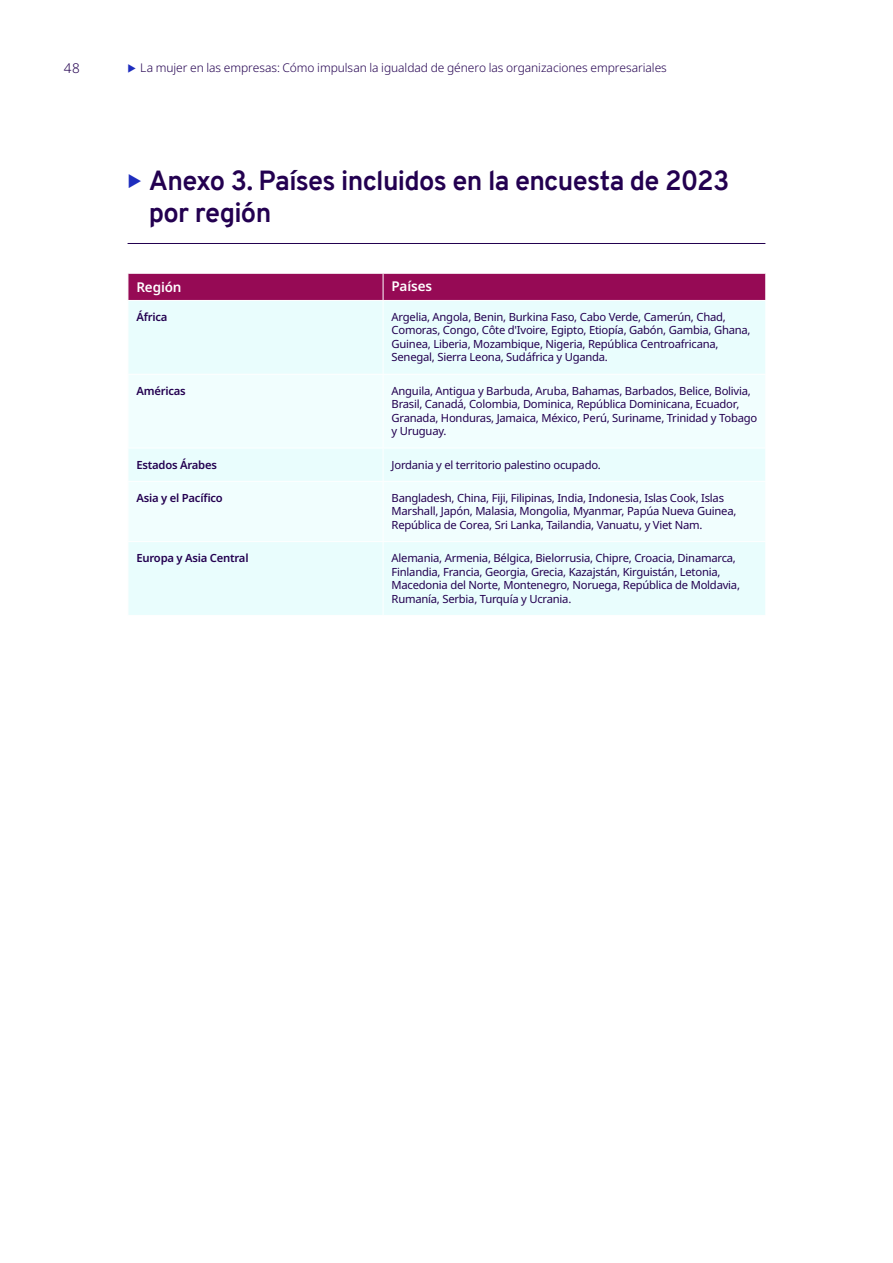
<style>
.page{position:relative;width:893px;height:1263px;background:#fff}
.page>*{position:absolute;margin:0;border:0;box-sizing:border-box;transform-origin:0 0}
.t1{font:700 27px/31.5px "Overpass";letter-spacing:-.025em;color:#230050}
.Table_text_semibold_w{font:600 13.5px "Noto Sans";letter-spacing:-.01em;color:#fff}
.t2{font:300 13.5px "Noto Sans";color:#230050}
.t3{font:300 12px "Noto Sans";letter-spacing:-.005em;color:#230050}
.Table_text_regular_darkblue{font:11.25px/13.5px "Noto Sans";letter-spacing:-.02em;color:#230050}
.Table_text_regular_darkblue-2{font:600 11.25px "Noto Sans";letter-spacing:-.02em;color:#230050}
</style>
<div class="page">
<hr style="left:128px;top:243px;width:637px;height:1px;background:#230050">
<div style="left:129px;top:301px;width:636px;height:314px;background:#e9fdfd"></div>
<div style="left:129px;top:375px;width:636px;height:166px;background:#f1fefe"></div>
<svg style="left:128px;top:273px;width:638px;height:27px;background:#99125a"></svg>
<hr style="left:383px;top:301px;width:1px;height:73px;background:#fff">
<hr style="left:128px;top:374px;width:255px;height:1px;background:#fff">
<hr style="left:383px;top:374px;width:383px;height:1px;background:#fff">
<hr style="left:383px;top:375px;width:1px;height:73px;background:#fff">
<hr style="left:128px;top:448px;width:255px;height:1px;background:#fff">
<hr style="left:383px;top:448px;width:383px;height:1px;background:#fff">
<hr style="left:383px;top:448px;width:1px;height:33px;background:#fff">
<hr style="left:128px;top:481px;width:255px;height:1px;background:#fff">
<hr style="left:383px;top:481px;width:383px;height:1px;background:#fff">
<hr style="left:383px;top:482px;width:1px;height:59px;background:#fff">
<hr style="left:128px;top:541px;width:255px;height:1px;background:#fff">
<hr style="left:383px;top:541px;width:383px;height:1px;background:#fff">
<hr style="left:383px;top:542px;width:1px;height:73px;background:#fff">
<p class="t2" style="left:64px;top:59px;width:17px">48</p>
<p class="t3" style="left:140px;top:60px;width:528px">La mujer en las empresas: Cómo impulsan la igualdad de género las organizaciones empresariales</p>
<p class="t1" style="left:149px;top:165px;width:582px">Anexo 3. Países incluidos en la encuesta de 2023 por región</p>
<p class="Table_text_semibold_w" style="left:136px;top:278px;width:47px">Región</p>
<p class="Table_text_semibold_w" style="left:392px;top:277px;width:42px">Países</p>
<p class="Table_text_regular_darkblue-2" style="left:136px;top:309px;width:33px">África</p>
<p class="Table_text_regular_darkblue" style="left:392px;top:310px;width:361px">Argelia, Angola, Benin, Burkina Faso, Cabo Verde, Camerún, Chad, Comoras, Congo, Côte d'Ivoire, Egipto, Etiopía, Gabón, Gambia, Ghana, Guinea, Liberia, Mozambique, Nigeria, República Centroafricana, Senegal, Sierra Leona, Sudáfrica y Uganda.</p>
<p class="Table_text_regular_darkblue-2" style="left:136px;top:383px;width:51px">Américas</p>
<p class="Table_text_regular_darkblue" style="left:392px;top:384px;width:367px">Anguila, Antigua y Barbuda, Aruba, Bahamas, Barbados, Belice, Bolivia, Brasil, Canadá, Colombia, Dominica, República Dominicana, Ecuador, Granada, Honduras, Jamaica, México, Perú, Suriname, Trinidad y Tobago y Uruguay.</p>
<p class="Table_text_regular_darkblue-2" style="left:136px;top:457px;width:82px">Estados Árabes</p>
<p class="Table_text_regular_darkblue" style="left:392px;top:458px;width:211px">Jordania y el territorio palestino ocupado.</p>
<p class="Table_text_regular_darkblue-2" style="left:136px;top:490px;width:88px">Asia y el Pacífico</p>
<p class="Table_text_regular_darkblue" style="left:392px;top:491px;width:346px">Bangladesh, China, Fiji, Filipinas, India, Indonesia, Islas Cook, Islas<br>Marshall, Japón, Malasia, Mongolia, Myanmar, Papúa Nueva Guinea,<br>República de Corea, Sri Lanka, Tailandia, Vanuatu, y Viet Nam.</p>
<p class="Table_text_regular_darkblue-2" style="left:136px;top:550px;width:114px">Europa y Asia Central</p>
<p class="Table_text_regular_darkblue" style="left:392px;top:552px;width:350px">Alemania, Armenia, Bélgica, Bielorrusia, Chipre, Croacia, Dinamarca, Finlandia, Francia, Georgia, Grecia, Kazajstán, Kirguistán, Letonia, Macedonia del Norte, Montenegro, Noruega, República de Moldavia, Rumanía, Serbia, Turquía y Ucrania.</p>
</div>
